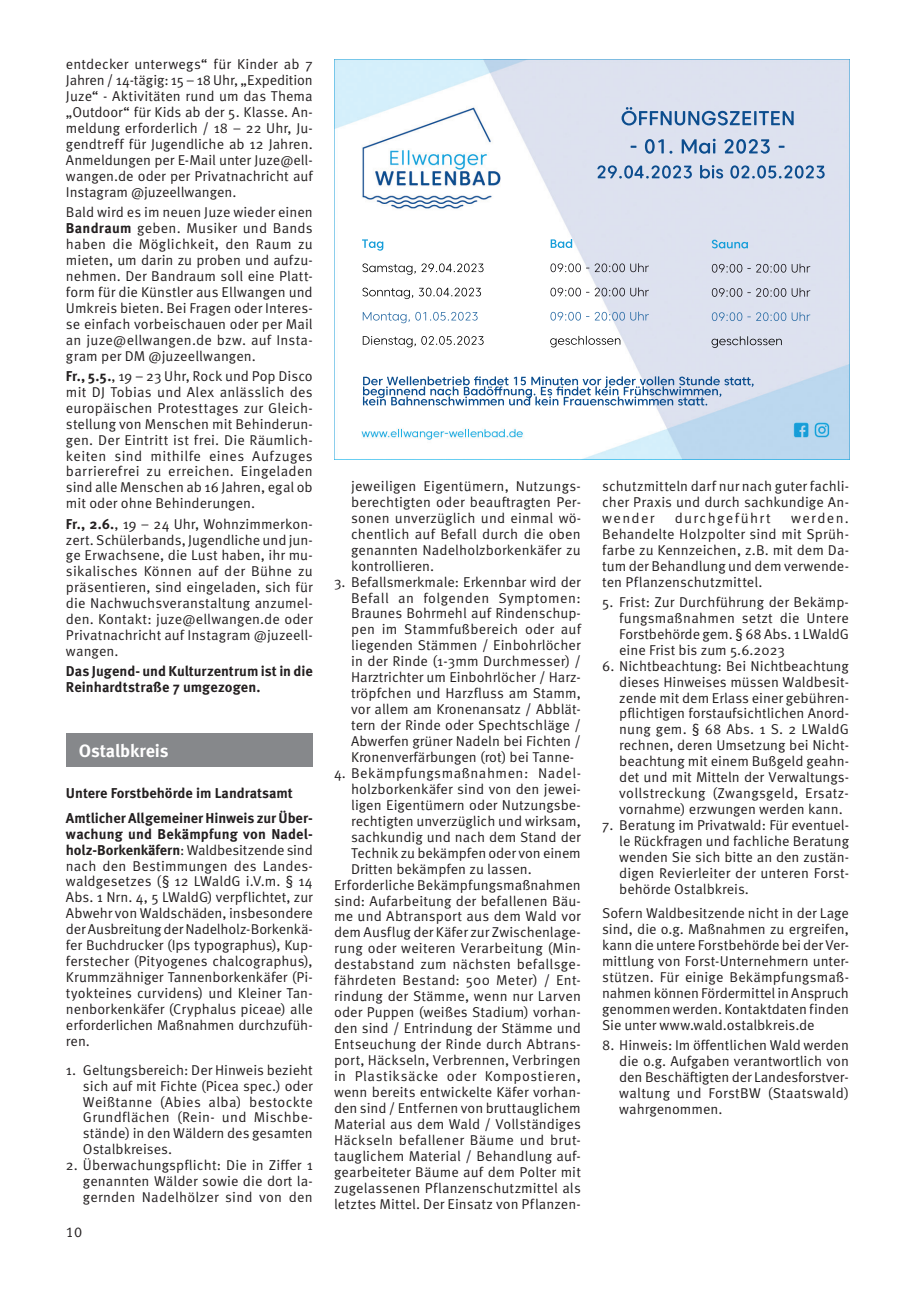
<style>
.page{position:relative;width:915px;height:1297px;background:#fff}
.page>*{position:absolute;margin:0;border:0;box-sizing:border-box;transform-origin:0 0}
.t1{font:700 18px "Meta OT";letter-spacing:-.01em;color:#fff}
.t2{font:14.25px/15.9px "Meta OT Norm";letter-spacing:.005em;color:#231f20;text-align:justify}
.t3{font:700 14.25px/15.9px "Meta OT";color:#231f20}
.t4{font:14.25px "Meta OT Norm";letter-spacing:.035em;color:#231f20}
.t5{font:14.25px "Meta OT Norm";letter-spacing:.095em;color:#231f20}
.s1{font-family:"Meta OT";font-weight:700}
</style>
<div class="page">
<div style="left:66px;top:733px;width:246px;height:34px;background:#86888b"></div>
<img style="left:334px;top:60px;width:514px;height:400px">
<p class="t2" style="left:66px;top:57px;width:248px">entdecker unterwegs“ für Kinder ab 7<br>Jahren / 14-tägig: 15 – 18 Uhr, „Expedition Juze“ - Aktivitäten rund um das Thema „Outdoor“ für Kids ab der 5. Klasse. An&shy;meldung erforderlich / 18 – 22 Uhr, Ju&shy;gendtreff für Jugendliche ab 12 Jahren.<br>Anmeldungen per E-Mail unter Juze@ell&shy;wangen.de oder per Privatnachricht auf Instagram @juzeellwangen.</p>
<p class="t2" style="left:66px;top:204px;width:248px">Bald wird es im neuen Juze wieder einen <span class="s1">Bandraum</span> geben. Musiker und Bands haben die Möglichkeit, den Raum zu mieten, um darin zu proben und aufzu&shy;nehmen. Der Bandraum soll eine Platt&shy;form für die Künstler aus Ellwangen und Umkreis bieten. Bei Fragen oder Interes&shy;se einfach vorbeischauen oder per Mail an juze@ellwangen.de bzw. auf Insta&shy;gram per DM @juzeellwangen.</p>
<p class="t2" style="left:66px;top:368px;width:248px"><span class="s1">Fr., 5.5.</span>, 19 – 23 Uhr, Rock und Pop Disco mit DJ Tobias und Alex anlässlich des europäischen Protesttages zur Gleich&shy;stellung von Menschen mit Behinderun&shy;gen. Der Eintritt ist frei. Die Räumlich&shy;keiten sind mithilfe eines Aufzuges barrierefrei zu erreichen. Eingeladen sind alle Menschen ab 16 Jahren, egal ob mit oder ohne Behinderungen.</p>
<p class="t2" style="left:66px;top:516px;width:248px"><span class="s1">Fr., 2.6.</span>, 19 – 24 Uhr, Wohnzimmerkon&shy;zert. Schülerbands, Jugendliche und jun&shy;ge Erwachsene, die Lust haben, ihr mu&shy;sikalisches Können auf der Bühne zu präsentieren, sind eingeladen, sich für die Nachwuchsveranstaltung anzumel&shy;den. Kontakt: juze@ellwangen.de oder Privatnachricht auf Instagram @juzeell&shy;wangen.</p>
<p class="t3" style="left:66px;top:664px;width:248px">Das Jugend- und Kulturzentrum ist in die<br>Reinhardtstraße 7 umgezogen.</p>
<p class="t1" style="left:79px;top:739px;width:91px">Ostalbkreis</p>
<p class="t3" style="left:66px;top:781px;width:248px;line-height:24.5px">Untere Forstbehörde im Landratsamt<br>Amtlicher Allgemeiner Hinweis zur Über-</p>
<p class="t3" style="left:66px;top:826px;width:248px">wachung und Bekämpfung von Nadel-</p>
<p class="t2" style="left:66px;top:842px;width:248px"><span class="s1">holz-Borkenkäfern</span>: Waldbesitzende sind nach den Bestimmungen des Landes&shy;waldgesetzes (§ 12 LWaldG i.V.m. § 14<br>Abs. 1 Nrn. 4, 5 LWaldG) verpflichtet, zur Abwehr von Waldschäden, insbesondere der Ausbreitung der Nadelholz-Borkenkä&shy;fer Buchdrucker (Ips typographus), Kup&shy;ferstecher (Pityogenes chalcographus), Krummzähniger Tannenborkenkäfer (Pi&shy;tyokteines curvidens) und Kleiner Tan&shy;nenborkenkäfer (Cryphalus piceae) alle erforderlichen Maßnahmen durchzufüh&shy;ren.</p>
<p class="t2" style="left:83px;top:1062px;width:231px;text-indent:-17px">1. Geltungsbereich: Der Hinweis bezieht sich auf mit Fichte (Picea spec.) oder Weißtanne (Abies alba) bestockte Grundflächen (Rein- und Mischbe&shy;stände) in den Wäldern des gesamten Ostalbkreises.</p>
<p class="t2" style="left:83px;top:1157px;width:231px;text-indent:-17px">2. Überwachungspflicht: Die in Ziffer 1 genannten Wälder sowie die dort la&shy;gernden Nadelhölzer sind von den</p>
<p class="t2" style="left:66px;top:1225px;width:18px">10</p>
<p class="t2" style="left:351px;top:478px;width:231px">jeweiligen Eigentümern, Nutzungs&shy;berechtigten oder beauftragten Per&shy;sonen unverzüglich und einmal wö&shy;chentlich auf Befall durch die oben genannten Nadelholzborkenkäfer zu kontrollieren.</p>
<p class="t2" style="left:351px;top:574px;width:231px;text-indent:-17px">3. Befallsmerkmale: Erkennbar wird der Befall an folgenden Symptomen:<br>Braunes Bohrmehl auf Rindenschup&shy;pen im Stammfußbereich oder auf liegenden Stämmen / Einbohrlöcher in der Rinde (1-3mm Durchmesser) / Harztrichter um Einbohrlöcher / Harz&shy;tröpfchen und Harzfluss am Stamm, vor allem am Kronenansatz / Abblät&shy;tern der Rinde oder Spechtschläge / Abwerfen grüner Nadeln bei Fichten / Kronenverfärbungen (rot) bei Tanne-</p>
<p class="t4" style="left:334px;top:764px;width:248px">4. Bekämpfungsmaßnahmen: Nadel-</p>
<p class="t2" style="left:351px;top:781px;width:231px">holzborkenkäfer sind von den jewei-</p>
<p class="t2" style="left:351px;top:797px;width:231px">ligen Eigentümern oder Nutzungsbe-</p>
<p class="t2" style="left:351px;top:813px;width:231px">rechtigten unverzüglich und wirksam,</p>
<p class="t2" style="left:351px;top:829px;width:231px">sachkundig und nach dem Stand der</p>
<p class="t2" style="left:351px;top:845px;width:231px">Technik zu bekämpfen oder von einem</p>
<p class="t2" style="left:351px;top:861px;width:182px">Dritten bekämpfen zu lassen.</p>
<p class="t2" style="left:334px;top:877px;width:248px">Erforderliche Bekämpfungsmaßnahmen</p>
<p class="t2" style="left:334px;top:893px;width:248px">sind: Aufarbeitung der befallenen Bäu-</p>
<p class="t2" style="left:334px;top:909px;width:248px">me und Abtransport aus dem Wald vor</p>
<p class="t2" style="left:334px;top:925px;width:248px">dem Ausflug der Käfer zur Zwischenlage-</p>
<p class="t2" style="left:334px;top:941px;width:248px">rung oder weiteren Verarbeitung (Min-</p>
<p class="t2" style="left:334px;top:957px;width:248px">destabstand zum nächsten befallsge-</p>
<p class="t2" style="left:334px;top:972px;width:248px">fährdeten Bestand: 500 Meter) / Ent-</p>
<p class="t2" style="left:334px;top:988px;width:248px">rindung der Stämme, wenn nur Larven</p>
<p class="t2" style="left:334px;top:1004px;width:248px">oder Puppen (weißes Stadium) vorhan-</p>
<p class="t2" style="left:334px;top:1020px;width:248px">den sind / Entrindung der Stämme und</p>
<p class="t2" style="left:334px;top:1036px;width:248px">Entseuchung der Rinde durch Abtrans-</p>
<p class="t2" style="left:334px;top:1052px;width:248px">port, Häckseln, Verbrennen, Verbringen</p>
<p class="t4" style="left:334px;top:1067px;width:248px">in Plastiksäcke oder Kompostieren,</p>
<p class="t2" style="left:334px;top:1084px;width:248px">wenn bereits entwickelte Käfer vorhan-</p>
<p class="t2" style="left:334px;top:1100px;width:248px">den sind / Entfernen von bruttauglichem</p>
<p class="t2" style="left:334px;top:1116px;width:248px">Material aus dem Wald / Vollständiges</p>
<p class="t2" style="left:334px;top:1132px;width:248px">Häckseln befallener Bäume und brut-</p>
<p class="t2" style="left:334px;top:1148px;width:248px">tauglichem Material / Behandlung auf-</p>
<p class="t2" style="left:334px;top:1164px;width:248px">gearbeiteter Bäume auf dem Polter mit</p>
<p class="t2" style="left:334px;top:1180px;width:248px">zugelassenen Pflanzenschutzmittel als</p>
<p class="t2" style="left:334px;top:1196px;width:248px">letztes Mittel. Der Einsatz von Pflanzen-</p>
<p class="t2" style="left:602px;top:478px;width:248px">schutzmitteln darf nur nach guter fachli&shy;cher Praxis und durch sachkundige An&shy;wender</p>
<p class="t5" style="left:674px;top:509px;width:97px">durchgeführt</p>
<p class="t2" style="left:602px;top:510px;width:248px;text-indent:189px">werden.<br>Behandelte Holzpolter sind mit Sprüh&shy;farbe zu Kennzeichen, z.B. mit dem Da&shy;tum der Behandlung und dem verwende&shy;ten Pflanzenschutzmittel.</p>
<p class="t2" style="left:619px;top:594px;width:231px;text-indent:-17px">5. Frist: Zur Durchführung der Bekämp&shy;fungsmaßnahmen setzt die Untere Forstbehörde gem. § 68 Abs. 1 LWaldG eine Frist bis zum 5.6.2023</p>
<p class="t2" style="left:619px;top:658px;width:231px;text-indent:-17px">6. Nichtbeachtung: Bei Nichtbeachtung dieses Hinweises müssen Waldbesit&shy;zende mit dem Erlass einer gebühren&shy;pflichtigen forstaufsichtlichen Anord&shy;nung gem. § 68 Abs. 1 S. 2 LWaldG rechnen, deren Umsetzung bei Nicht&shy;beachtung mit einem Bußgeld geahn&shy;det und mit Mitteln der Verwaltungs&shy;vollstreckung (Zwangsgeld, Ersatz&shy;vornahme) erzwungen werden kann.</p>
<p class="t2" style="left:619px;top:817px;width:231px;text-indent:-17px">7. Beratung im Privatwald: Für eventuel&shy;le Rückfragen und fachliche Beratung wenden Sie sich bitte an den zustän&shy;digen Revierleiter der unteren Forst&shy;behörde Ostalbkreis.</p>
<p class="t2" style="left:602px;top:906px;width:248px">Sofern Waldbesitzende nicht in der Lage sind, die o.g. Maßnahmen zu ergreifen, kann die untere Forstbehörde bei der Ver&shy;mittlung von Forst-Unternehmern unter&shy;stützen. Für einige Bekämpfungsmaß&shy;nahmen können Fördermittel in Anspruch genommen werden. Kontaktdaten finden Sie unter www.wald.ostalbkreis.de</p>
<p class="t2" style="left:619px;top:1037px;width:231px;text-indent:-17px">8. Hinweis: Im öffentlichen Wald werden die o.g. Aufgaben verantwortlich von den Beschäftigten der Landesforstver&shy;waltung und ForstBW (Staatswald) wahrgenommen.</p>
</div>
